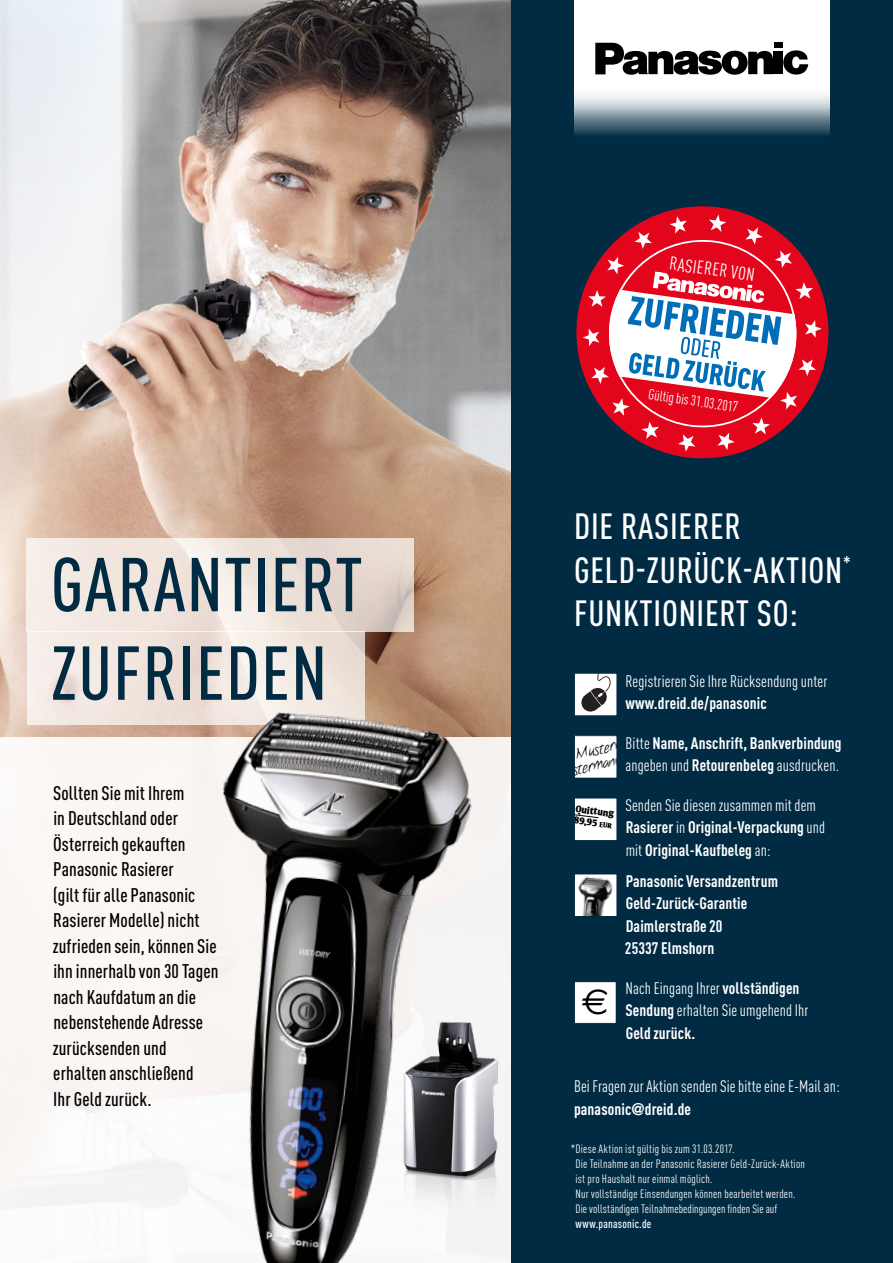
<style>
.page{position:relative;width:893px;height:1263px;background:#fff}
.page>*{position:absolute;margin:0;border:0;box-sizing:border-box;transform-origin:0 0}
.Headline_weiß_im_Bal{font:500 condensed 75px/88.5px "DIN Pro";letter-spacing:.02em;color:#002b43}
.Headline_weiß_im_Bal-2{font:500 condensed 36px/43.5px "DIN Pro";letter-spacing:.02em;color:#fff}
.t1{font:36px "Euro Sans";color:#000}
.Intro_w_zentriert{font:500 condensed 19.5px/25.5px "DIN Pro";letter-spacing:.01em;color:#000}
.Staubsauger_von{font:condensed 18.3px "DIN Pro";color:#fff}
.COPY_lb{font:700 condensed 16.5px/22.5px "DIN Pro";letter-spacing:.01em;color:#fff}
.COPY_lb-2{font:condensed 16.5px/22.5px "DIN Pro";letter-spacing:.01em;color:#fff}
.t2{font:15px/15px "Notethis";color:#000}
.Aktion_titel{font:condensed 14.55px "DIN Pro";color:#fff}
.HHG_Fussnote_schwarz{font:condensed 12px/15px "DIN Pro";letter-spacing:.015em;color:#fff}
.t3{font:700 9.45px "Oli Jo";color:#000}
.s1{font-weight:700}
.s2{font-weight:400}
.s3{font-size:7.05px}
.s4{font-family:"Helvetica Neue LT";font-weight:700;font-stretch:normal}
.s5{font-weight:500}
</style>
<div class="page">
<div style="left:510px;top:0;width:383px;height:1263px;background:#002b43"></div>
<img style="left:0;top:0;width:510px;height:738px">
<svg style="left:27px;top:631px;width:338px;height:94px;background:#f0e5df"></svg>
<svg style="left:27px;top:538px;width:387px;height:93px;background:#ede1da"></svg>
<div style="left:0;top:738px;width:510px;height:525px;background:#faf7f5"></div>
<img style="left:576px;top:875px;width:39px;height:40px">
<div style="left:574px;top:873px;width:43px;height:44px;border:1px solid #002b43"></div>
<div style="left:574px;top:673px;width:43px;height:43px;background:#fff"></div>
<svg style="left:581px;top:675px;width:30px;height:37px"></svg>
<div style="left:574px;top:798px;width:43px;height:42px;background:#fff"></div>
<svg style="left:576px;top:814px;width:23px;height:4px"></svg>
<div style="left:574px;top:798px;width:43px;height:43px;border:1px solid #002b43"></div>
<div style="left:574px;top:736px;width:43px;height:42px;background:#fff"></div>
<div style="left:574px;top:735px;width:43px;height:43px;border:1px solid #002b43"></div>
<div style="left:574px;top:982px;width:42px;height:41px;background:#fff"></div>
<div style="left:574px;top:981px;width:43px;height:43px;border:1px solid #002b43"></div>
<svg style="left:574px;top:0;width:255px;height:135px;background:#d3dade"></svg>
<div style="left:774px;top:43px;width:9px;height:5px;background:#000"></div>
<div style="left:774px;top:51px;width:9px;height:23px;background:#000"></div>
<svg style="left:595px;top:43px;width:178px;height:32px;background:#6d6d6d"></svg>
<svg style="left:783px;top:50px;width:25px;height:25px"></svg>
<img style="left:491px;top:1058px;width:7px;height:145px">
<img style="left:175px;top:698px;width:316px;height:565px">
<svg style="left:576px;top:206px;width:253px;height:253px"></svg>
<svg style="left:582px;top:214px;width:240px;height:238px;background:#b55267"></svg>
<p class="Headline_weiß_im_Bal" style="left:51px;top:539px;width:313px">GARANTIERT<br>ZUFRIEDEN</p>
<p class="Intro_w_zentriert" style="left:53px;top:780px;width:167px">Sollten Sie mit Ihrem<br>in Deutschland oder<br>Österreich gekauften<br>Panasonic Rasierer<br>(gilt für alle Panasonic<br>Rasierer Modelle) nicht zufrieden sein, können Sie ihn innerhalb von 30 Tagen nach Kaufdatum an die nebenstehende Adresse zurücksenden und erhalten anschließend<br>Ihr Geld zurück.</p>
<p class="Staubsauger_von" style="left:671px;top:253px;width:87px;rotate:8deg">RASIERER VON</p>
<p class="Aktion_titel" style="left:650px;top:386px;width:92px;rotate:8deg">Gültig bis 31.03.2017</p>
<p class="Headline_weiß_im_Bal-2" style="left:574px;top:504px;width:278px">DIE RASIERER<br>GELD-ZURÜCK-AKTION<sup>*<br></sup>FUNKTIONIERT SO:</p>
<p class="COPY_lb-2" style="left:625px;top:669px;width:203px">Registrieren Sie Ihre Rücksendung unter <span class="s1">www.dreid.de/panasonic</span></p>
<p class="COPY_lb" style="left:625px;top:731px;width:218px"><span class="s2">Bitte</span> Name, Anschrift, Bankverbindung <span class="s2">angeben und</span> Retourenbeleg <span class="s2">ausdrucken.</span></p>
<p class="COPY_lb" style="left:625px;top:793px;width:201px"><span class="s2">Senden Sie diesen zusammen mit dem<br></span>Rasierer <span class="s2">in</span> Original-Verpackung <span class="s2">und mit</span> Original-Kaufbeleg <span class="s2">an:</span></p>
<p class="COPY_lb" style="left:625px;top:869px;width:155px">Panasonic Versandzentrum<br>Geld-Zurück-Garantie<br>Daimlerstraße 20<br>25337 Elmshorn</p>
<p class="COPY_lb-2" style="left:625px;top:976px;width:185px">Nach Eingang Ihrer <span class="s1">vollständigen<br>Sendung</span> erhalten Sie umgehend Ihr<br><span class="s1">Geld zurück.</span></p>
<p class="t2" style="left:549px;top:753px;width:96px;text-indent:26px;rotate:-13deg">Mustermann<br>Mustermann</p>
<p class="t3" style="left:576px;top:803px;width:41px;rotate:7deg">Quittung</p>
<p class="t3" style="left:575px;top:814px;width:40px;rotate:7deg">89,95 <span class="s3">EUR</span></p>
<p class="t1" style="left:582px;top:980px;width:28px">€</p>
<p class="COPY_lb-2" style="left:574px;top:1075px;width:267px">Bei Fragen zur Aktion senden Sie bitte eine E-Mail an: <span class="s1">panasonic</span><span class="s4">@</span><span class="s1">dreid.de</span></p>
<p class="HHG_Fussnote_schwarz" style="left:575px;top:1141px;width:231px;text-indent:-5px">*Diese Aktion ist gültig bis zum 31.03.2017.<br>Die Teilnahme an der Panasonic Rasierer Geld-Zurück-Aktion ist pro Haushalt nur einmal möglich.<br>Nur vollständige Einsendungen können bearbeitet werden.<br>Die vollständigen Teilnahmebedingungen finden Sie auf <span class="s5">www.panasonic.de</span></p>
</div>
